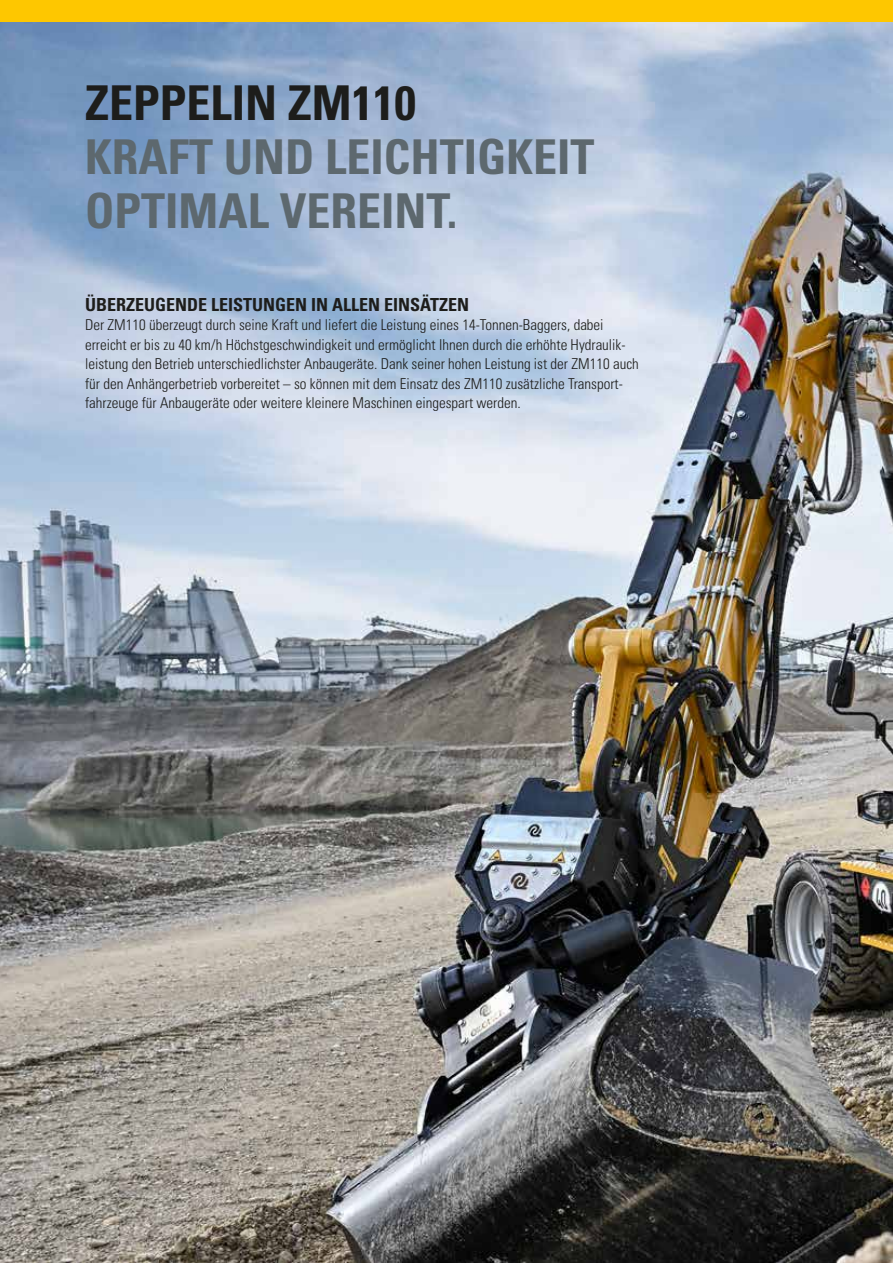
<style>
.page{position:relative;width:893px;height:1263px;background:#fff}
.page>*{position:absolute;margin:0;border:0;box-sizing:border-box;transform-origin:0 0}
.t1{font:700 condensed 48px/54px "Univers LT Pro";color:#5d686e}
.t2{font:700 condensed 48px "Univers LT Pro";color:#1d1d1b}
.t3{font:700 condensed 18px "Univers LT Pro";color:#1d1d1b}
.t4{font:300 condensed 15px/19.5px "Univers LT Pro";color:#1d1d1b}
</style>
<div class="page">
<img style="left:0;top:21px;width:893px;height:1242px">
<div style="left:0;top:0;width:893px;height:21px;background:#fec700"></div>
<h1 class="t2" style="left:85px;top:73px;width:332px">ZEPPELIN ZM110</h1>
<h1 class="t1" style="left:85px;top:129px;width:511px">KRAFT UND LEICHTIGKEIT<br>OPTIMAL VEREINT.</h1>
<p class="t3" style="left:85px;top:293px;width:385px">ÜBERZEUGENDE LEISTUNGEN IN ALLEN EINSÄTZEN</p>
<p class="t4" style="left:85px;top:314px;width:555px">Der ZM110 überzeugt durch seine Kraft und liefert die Leistung eines 14-Tonnen-Baggers, dabei erreicht er bis zu 40 km/h Höchstgeschwindigkeit und ermöglicht Ihnen durch die erhöhte Hydraulik&shy;leistung den Betrieb unterschiedlichster Anbaugeräte. Dank seiner hohen Leistung ist der ZM110 auch für den Anhängerbetrieb vorbereitet – so können mit dem Einsatz des ZM110 zusätzliche Transport&shy;fahrzeuge für Anbaugeräte oder weitere kleinere Maschinen eingespart werden.</p>
</div>
